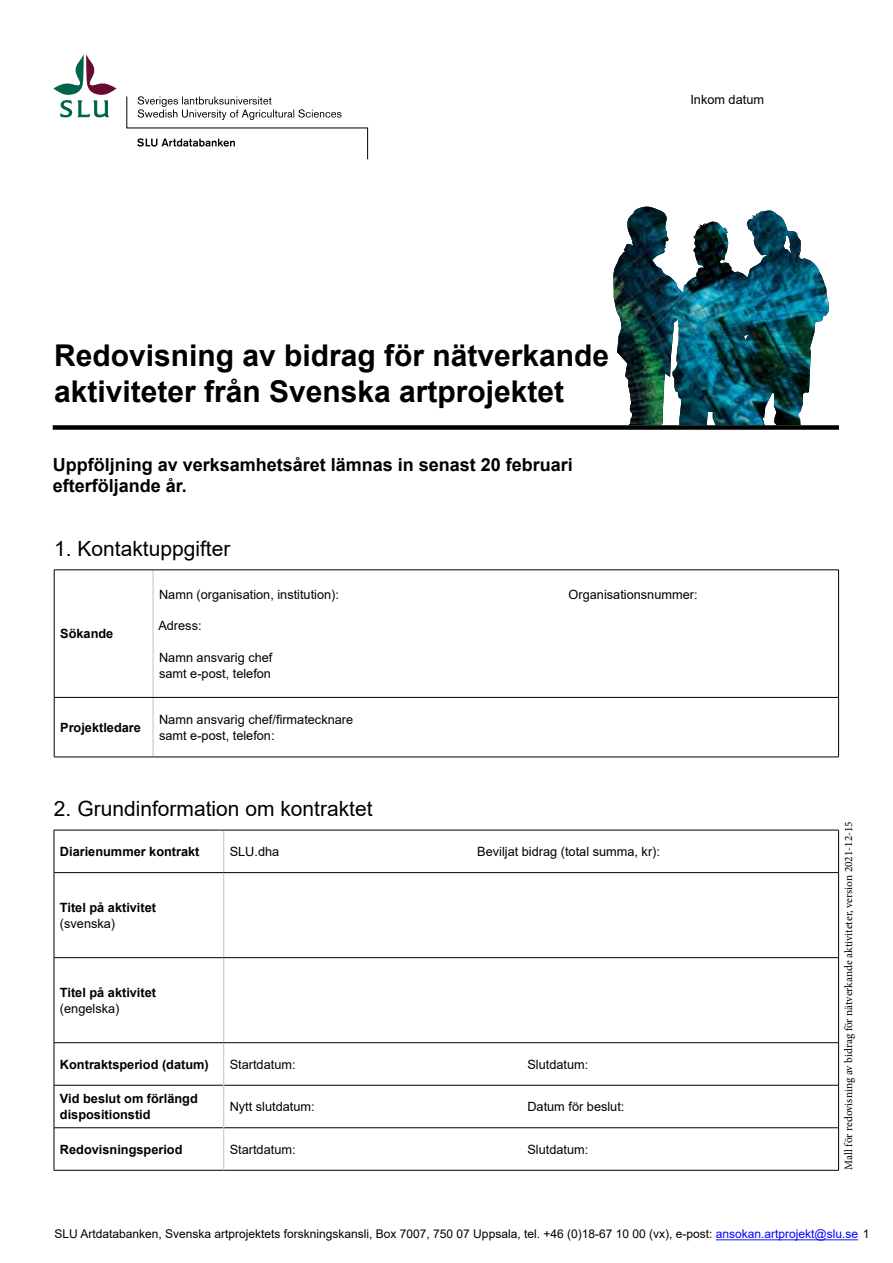
<style>
.page{position:relative;width:893px;height:1263px;background:#fff}
.page>*{position:absolute;margin:0;border:0;box-sizing:border-box;transform-origin:0 0}
.t1{font:700 30px/36px "Arial";color:#000}
.t2{font:21px "Arial";color:#000}
.t3{font:700 18px/21.6px "Arial";color:#000}
.t4{font:12.75px/15.8px "Arial";color:#000}
.t5{font:700 12.75px/15.8px "Arial";color:#000}
.t6{font:12px "Arial";color:#000}
.t7{font:11.25px "Minion Pro";color:#000}
.s1{color:#00f}
</style>
<div class="page">
<hr style="left:716px;top:1239px;width:142px;height:1px;background:#00f">
<svg style="left:54px;top:55px;width:62px;height:62px"></svg>
<svg style="left:126px;top:96px;width:242px;height:64px"></svg>
<hr style="left:153px;top:570px;width:1px;height:127px;background:#c1c1c1">
<hr style="left:838px;top:570px;width:1px;height:127px;background:#000">
<hr style="left:54px;top:698px;width:1px;height:59px;background:#000">
<hr style="left:153px;top:698px;width:1px;height:59px;background:#c1c1c1">
<hr style="left:838px;top:698px;width:1px;height:59px;background:#000">
<hr style="left:54px;top:570px;width:1px;height:127px;background:#000">
<hr style="left:54px;top:697px;width:99px;height:1px;background:#000">
<hr style="left:153px;top:697px;width:686px;height:1px;background:#000">
<hr style="left:54px;top:570px;width:99px;height:1px;background:#000">
<hr style="left:153px;top:570px;width:686px;height:1px;background:#000">
<hr style="left:54px;top:757px;width:99px;height:1px;background:#000">
<hr style="left:153px;top:757px;width:686px;height:1px;background:#000">
<svg style="left:55px;top:831px;width:783px;height:339px"></svg>
<hr style="left:223px;top:830px;width:1px;height:42px;background:#c1c1c1">
<hr style="left:54px;top:873px;width:1px;height:84px;background:#000">
<hr style="left:223px;top:873px;width:1px;height:84px;background:#c1c1c1">
<hr style="left:838px;top:873px;width:1px;height:84px;background:#000">
<hr style="left:54px;top:958px;width:1px;height:84px;background:#000">
<hr style="left:223px;top:958px;width:1px;height:84px;background:#c1c1c1">
<hr style="left:838px;top:958px;width:1px;height:84px;background:#000">
<hr style="left:54px;top:1043px;width:1px;height:42px;background:#000">
<hr style="left:54px;top:1085px;width:1px;height:42px;background:#000">
<hr style="left:54px;top:1128px;width:1px;height:42px;background:#000">
<hr style="left:54px;top:957px;width:170px;height:1px;background:#000">
<hr style="left:224px;top:957px;width:615px;height:1px;background:#000">
<hr style="left:54px;top:1042px;width:170px;height:1px;background:#000">
<hr style="left:224px;top:1042px;width:615px;height:1px;background:#000">
<hr style="left:54px;top:1085px;width:169px;height:1px;background:#000">
<hr style="left:224px;top:1085px;width:615px;height:1px;background:#000">
<hr style="left:54px;top:1127px;width:169px;height:1px;background:#000">
<hr style="left:224px;top:1127px;width:615px;height:1px;background:#000">
<hr style="left:54px;top:1170px;width:170px;height:1px;background:#000">
<hr style="left:224px;top:1170px;width:615px;height:1px;background:#000">
<hr style="left:223px;top:1043px;width:1px;height:42px;background:#c1c1c1">
<hr style="left:223px;top:1085px;width:1px;height:43px;background:#c1c1c1">
<hr style="left:223px;top:1128px;width:1px;height:42px;background:#c1c1c1">
<hr style="left:838px;top:1043px;width:1px;height:42px;background:#000">
<hr style="left:838px;top:1085px;width:1px;height:42px;background:#000">
<hr style="left:838px;top:1128px;width:1px;height:42px;background:#000">
<hr style="left:54px;top:830px;width:1px;height:42px;background:#000">
<hr style="left:838px;top:830px;width:1px;height:42px;background:#000">
<hr style="left:54px;top:872px;width:170px;height:1px;background:#000">
<hr style="left:224px;top:872px;width:615px;height:1px;background:#000">
<hr style="left:54px;top:830px;width:170px;height:1px;background:#000">
<hr style="left:224px;top:830px;width:615px;height:1px;background:#000">
<img style="left:613px;top:210px;width:216px;height:215px">
<div style="left:53px;top:425px;width:786px;height:5px;background:#000"></div>
<p class="t4" style="left:690px;top:92px;width:75px">Inkom datum</p>
<h1 class="t1" style="left:54px;top:338px;width:557px">Redovisning av bidrag för nätverkande aktiviteter från Svenska artprojektet</h1>
<h3 class="t3" style="left:53px;top:454px;width:522px">Uppföljning av verksamhetsåret lämnas in senast 20 februari efterföljande år.</h3>
<h2 class="t2" style="left:54px;top:534px;width:178px">1. Kontaktuppgifter</h2>
<p class="t5" style="left:60px;top:626px;width:55px">Sökande</p>
<p class="t4" style="left:159px;top:586px;width:181px">Namn (organisation, institution):</p>
<p class="t4" style="left:569px;top:586px;width:130px">Organisationsnummer:</p>
<p class="t4" style="left:158px;top:618px;width:45px">Adress:</p>
<p class="t4" style="left:159px;top:649px;width:115px">Namn ansvarig chef samt e-post, telefon</p>
<p class="t5" style="left:60px;top:720px;width:82px">Projektledare</p>
<p class="t4" style="left:159px;top:711px;width:196px">Namn ansvarig chef/firmatecknare samt e-post, telefon:</p>
<h2 class="t2" style="left:54px;top:795px;width:320px">2. Grundinformation om kontraktet</h2>
<p class="t5" style="left:60px;top:844px;width:141px">Diarienummer kontrakt</p>
<p class="t4" style="left:230px;top:843px;width:51px">SLU.dha</p>
<p class="t4" style="left:477px;top:843px;width:184px">Beviljat bidrag (total summa, kr):</p>
<p class="t5" style="left:60px;top:900px;width:98px">Titel på aktivitet</p>
<p class="t4" style="left:60px;top:915px;width:57px">(svenska)</p>
<p class="t5" style="left:60px;top:985px;width:98px">Titel på aktivitet</p>
<p class="t4" style="left:60px;top:1000px;width:61px">(engelska)</p>
<p class="t5" style="left:60px;top:1056px;width:150px">Kontraktsperiod (datum)</p>
<p class="t4" style="left:230px;top:1056px;width:67px">Startdatum:</p>
<p class="t4" style="left:527px;top:1056px;width:62px">Slutdatum:</p>
<p class="t5" style="left:60px;top:1091px;width:139px">Vid beslut om förlängd dispositionstid</p>
<p class="t4" style="left:230px;top:1099px;width:87px">Nytt slutdatum:</p>
<p class="t4" style="left:527px;top:1099px;width:99px">Datum för beslut:</p>
<p class="t5" style="left:60px;top:1141px;width:124px">Redovisningsperiod</p>
<p class="t4" style="left:230px;top:1141px;width:67px">Startdatum:</p>
<p class="t4" style="left:527px;top:1141px;width:62px">Slutdatum:</p>
<p class="t7" style="left:841px;top:1170px;width:350px;rotate:-90deg">Mall för redovisning av bidrag för nätverkande aktiviteter, version 2021-12-15</p>
<p class="t6" style="left:54px;top:1225px;width:817px">SLU Artdatabanken, Svenska artprojektets forskningskansli, Box 7007, 750 07 Uppsala, tel. +46 (0)18-67 10 00 (vx), e-post: <span class="s1">ansokan.artprojekt@slu.se</span> 1</p>
</div>
